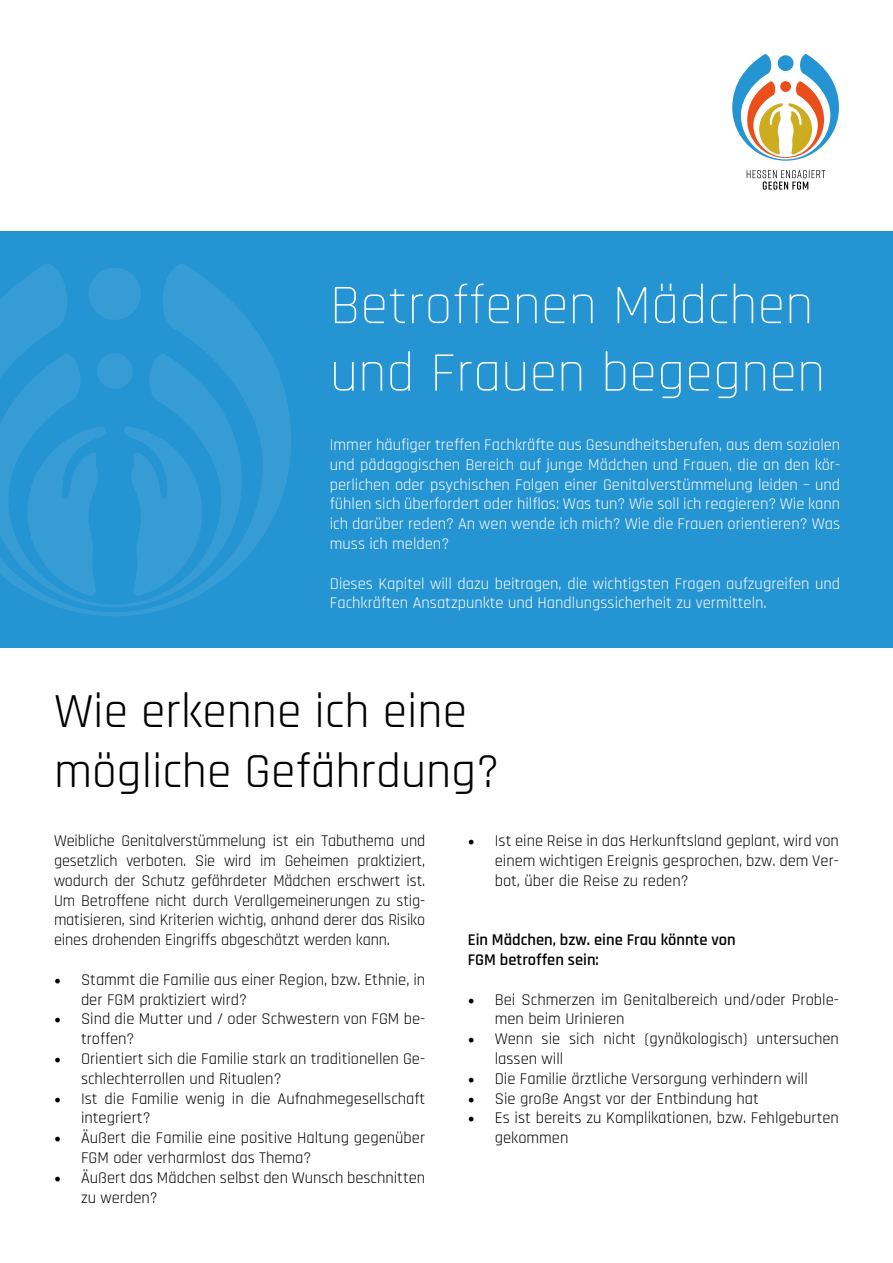
<style>
.page{position:relative;width:893px;height:1263px;background:#fff}
.page>*{position:absolute;margin:0;border:0;box-sizing:border-box;transform-origin:0 0}
.t1{font:300 56.25px/67.5px "Rajdhani";color:#fff}
.t2{font:49.5px/59.4px "Rajdhani";color:#000}
.t3{font:16.5px/19.8px "Rajdhani";color:#000}
.t4{font:16.5px/19.8px "Rajdhani";color:#fff;text-align:justify}
.t5{font:600 16.5px/19.8px "Rajdhani";color:#000}
.s1{font-family:"Minion Pro";font-size:18px}
</style>
<div class="page">
<div style="left:0;top:232px;width:893px;height:416px;background:#2594d2"></div>
<svg style="left:747px;top:170px;width:78px;height:20px"></svg>
<svg style="left:732px;top:54px;width:107px;height:107px"></svg>
<svg style="left:0;top:264px;width:291px;height:352px"></svg>
<svg style="left:0;top:354px;width:242px;height:253px;fill:#339bd5"></svg>
<h1 class="t1" style="left:330px;top:273px;width:497px">Betroffenen Mädchen und Frauen begegnen</h1>
<p class="t4" style="left:330px;top:435px;width:512px">Immer häufiger treffen Fachkräfte aus Gesundheitsberufen, aus dem sozialen und pädagogischen Bereich auf junge Mädchen und Frauen, die an den kör&shy;perlichen oder psychischen Folgen einer Genitalverstümmelung leiden – und fühlen sich überfordert oder hilflos: Was tun? Wie soll ich reagieren? Wie kann ich darüber reden? An wen wende ich mich? Wie die Frauen orientieren? Was muss ich melden?</p>
<p class="t4" style="left:330px;top:574px;width:512px">Dieses Kapitel will dazu beitragen, die wichtigsten Fragen aufzugreifen und<br>Fachkräften Ansatzpunkte und Handlungssicherheit zu vermitteln.</p>
<h2 class="t2" style="left:54px;top:683px;width:447px">Wie erkenne ich eine mögliche Gefährdung?</h2>
<p class="t3" style="left:54px;top:831px;width:373px;text-align:justify">Weibliche Genitalverstümmelung ist ein Tabuthema und gesetzlich verboten. Sie wird im Geheimen praktiziert, wodurch der Schutz gefährdeter Mädchen erschwert ist.<br>Um Betroffene nicht durch Verallgemeinerungen zu stig&shy;matisieren, sind Kriterien wichtig, anhand derer das Risiko eines drohenden Eingriffs abgeschätzt werden kann.</p>
<p class="t3" style="left:81px;top:970px;width:346px;text-indent:-27px"><span class="s1">•</span> Stammt die Familie aus einer Region, bzw. Ethnie, in der FGM praktiziert wird?</p>
<p class="t3" style="left:81px;top:1010px;width:346px;text-indent:-27px"><span class="s1">•</span> Sind die Mutter und / oder Schwestern von FGM be&shy;troffen?</p>
<p class="t3" style="left:81px;top:1049px;width:346px;text-indent:-27px"><span class="s1">•</span> Orientiert sich die Familie stark an traditionellen Ge&shy;schlechterrollen und Ritualen?</p>
<p class="t3" style="left:81px;top:1089px;width:346px;text-indent:-27px"><span class="s1">•</span> Ist die Familie wenig in die Aufnahmegesellschaft integriert?</p>
<p class="t3" style="left:81px;top:1128px;width:346px;text-indent:-27px"><span class="s1">•</span> Äußert die Familie eine positive Haltung gegenüber<br>FGM oder verharmlost das Thema?</p>
<p class="t3" style="left:81px;top:1168px;width:346px;text-indent:-27px"><span class="s1">•</span> Äußert das Mädchen selbst den Wunsch beschnitten zu werden?</p>
<p class="t3" style="left:495px;top:831px;width:346px;text-align:justify;text-indent:-27px"><span class="s1">•</span> Ist eine Reise in das Herkunftsland geplant, wird von einem wichtigen Ereignis gesprochen, bzw. dem Ver&shy;bot, über die Reise zu reden?</p>
<p class="t5" style="left:468px;top:930px;width:269px">Ein Mädchen, bzw. eine Frau könnte von<br>FGM betroffen sein:</p>
<p class="t3" style="left:495px;top:990px;width:346px;text-indent:-27px"><span class="s1">•</span> Bei Schmerzen im Genitalbereich und/oder Proble&shy;men beim Urinieren</p>
<p class="t3" style="left:495px;top:1029px;width:346px;text-indent:-27px"><span class="s1">•</span> Wenn sie sich nicht (gynäkologisch) untersuchen lassen will</p>
<p class="t3" style="left:468px;top:1069px;width:342px"><span class="s1">•</span> Die Familie ärztliche Versorgung verhindern will</p>
<p class="t3" style="left:468px;top:1089px;width:293px"><span class="s1">•</span> Sie große Angst vor der Entbindung hat</p>
<p class="t3" style="left:495px;top:1109px;width:346px;text-indent:-27px"><span class="s1">•</span> Es ist bereits zu Komplikationen, bzw. Fehlgeburten gekommen</p>
</div>
